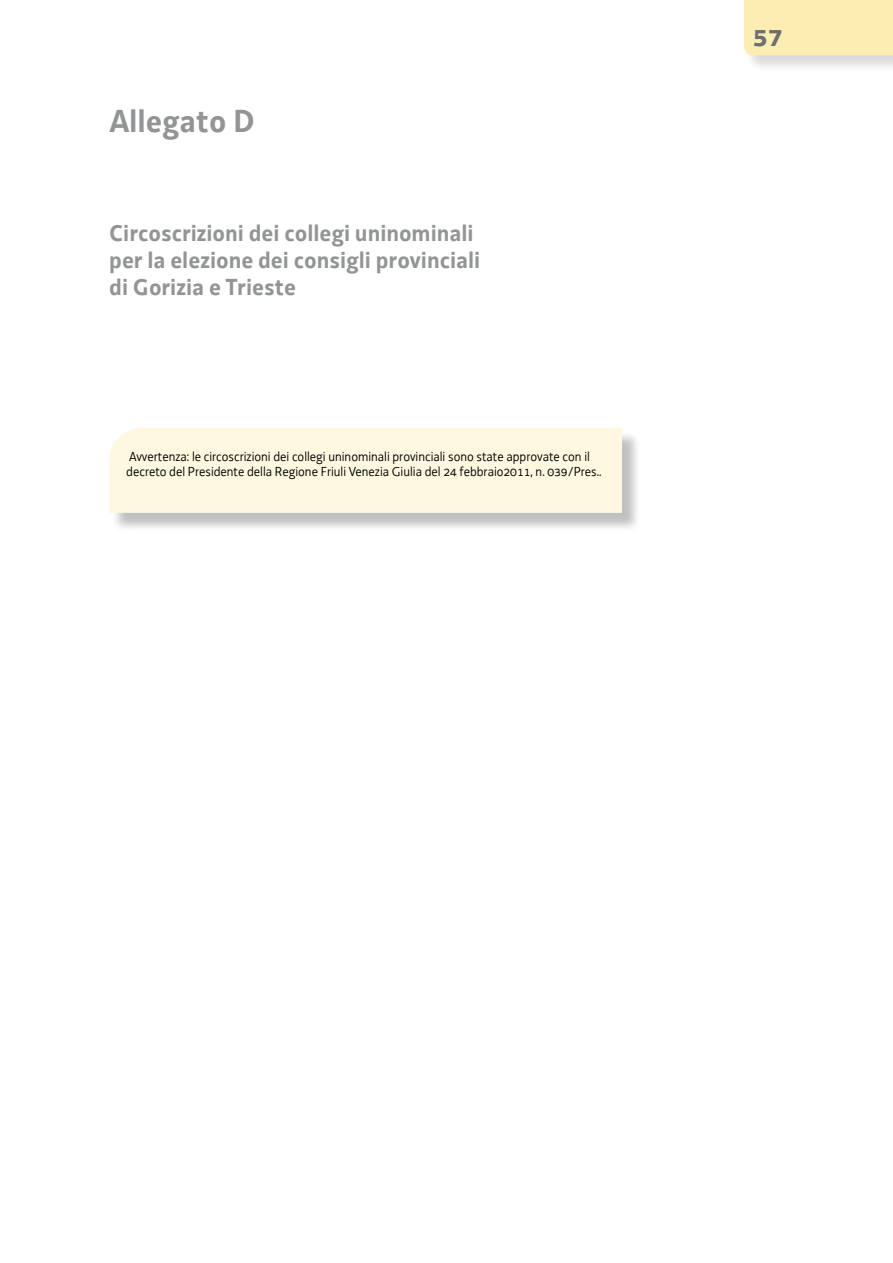
<style>
.page{position:relative;width:893px;height:1263px;background:#fff}
.page>*{position:absolute;margin:0;border:0;box-sizing:border-box;transform-origin:0 0}
.t1{font:700 33px "Decima WE";color:#929496}
.t2{font:700 30px "Decima WE";color:#6d6e70}
.t3{font:700 24px/27px "Decima WE";color:#929496}
.t4{font:13.5px/15px "Decima WE";color:#000}
</style>
<div class="page">
<div style="left:744px;top:0;width:149px;height:72px;background:#000;opacity:.15"></div>
<div style="left:744px;top:0;width:149px;height:55px;background:#fcedb1"></div>
<div style="left:112px;top:430px;width:529px;height:102px;background:#000;opacity:.25"></div>
<div style="left:109px;top:428px;width:513px;height:85px;background:#fef8e0"></div>
<h1 class="t1" style="left:109px;top:101px;width:147px">Allegato D</h1>
<h3 class="t3" style="left:109px;top:220px;width:373px">Circoscrizioni dei collegi uninominali per la elezione dei consigli provinciali di Gorizia e Trieste</h3>
<p class="t4" style="left:126px;top:450px;width:477px">Avvertenza: le circoscrizioni dei collegi uninominali provinciali sono state approvate con il decreto del Presidente della Regione Friuli Venezia Giulia del 24 febbraio2011, n. 039/Pres..</p>
<h2 class="t2" style="left:753px;top:17px;width:31px">57</h2>
</div>
